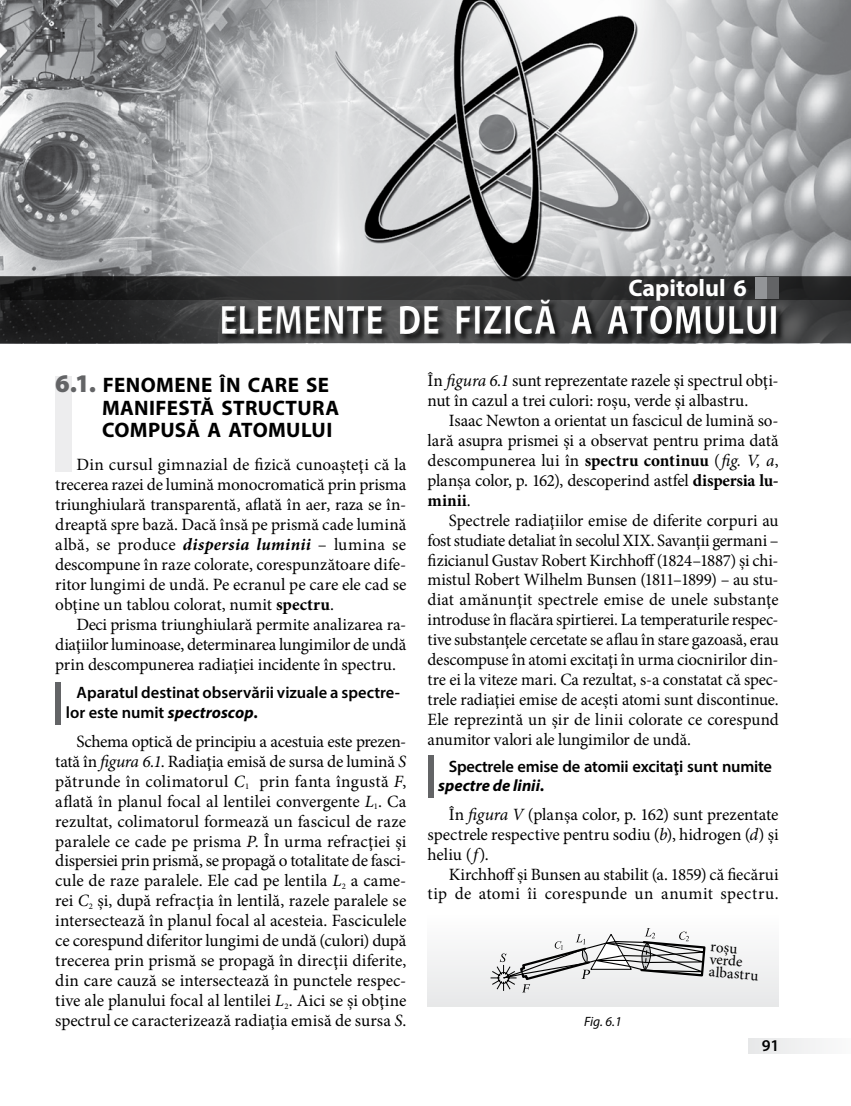
<style>
.page{position:relative;width:851px;height:1106px;background:#fff}
.page>*{position:absolute;margin:0;border:0;box-sizing:border-box;transform-origin:0 0}
.t1{font:700 41.25px "Myriad Pro";letter-spacing:.02em;color:#fff;scale:.82 1}
.t2{font:700 24px "Myriad Pro";color:#fff}
.t3{font:700 21px/22.5px "Myriad Pro";letter-spacing:.015em;color:#000}
.t4{font:17.25px/20px "Minion Pro";letter-spacing:-.005em;color:#000;text-align:justify}
.t5{font:600 16.5px/20px "Myriad Pro";letter-spacing:-.005em;color:#000}
.t6{font:15px/12.5px "Minion Pro";color:#000}
.t7{font:italic 13.5px "Myriad Pro";color:#000}
.s1{font-weight:900;font-size:25.5px;color:#636466}
.s2{font-weight:700;font-style:italic}
.s3{font-weight:700}
.s4{font-style:italic}
</style>
<div class="page">
<div style="left:748px;top:1038px;width:102px;height:15px;background:#f0f1f1"></div>
<img style="left:0;top:0;width:850px;height:276px">
<svg style="left:0;top:276px;width:850px;height:67px;background:#2e2f30"></svg>
<svg style="left:0;top:277px;width:850px;height:23px;background:#282929"></svg>
<div style="left:755px;top:277px;width:23px;height:22px;background:#636466"></div>
<div style="left:755px;top:277px;width:11px;height:22px;background:#939598"></div>
<div style="left:55px;top:376px;width:17px;height:95px;background:#ededee"></div>
<div style="left:221px;top:299px;width:564px;height:44px;background:#000;opacity:.75"></div>
<div style="left:220px;top:298px;width:557px;height:36px;background:#323233"></div>
<div style="left:220px;top:299px;width:557px;height:36px;background:#000;opacity:.75"></div>
<div style="left:55px;top:682px;width:6px;height:42px;background:#636466"></div>
<div style="left:427px;top:755px;width:6px;height:42px;background:#636466"></div>
<div style="left:427px;top:911px;width:351px;height:95px;background:#f3f4f4"></div>
<svg style="left:490px;top:928px;width:216px;height:64px"></svg>
<h2 class="t2" style="left:628px;top:272px;width:120px">CAPITOLUL 6</h2>
<h1 class="t1" style="left:219px;top:293px;width:683px">ELEMENTE DE FIZICĂ A ATOMULUI</h1>
<p class="t3" style="left:102px;top:373px;width:238px;text-indent:-47px"><span class="s1">6.1.</span> FENOMENE ÎN CARE SE<br>MANIFESTĂ STRUCTURA<br>COMPUSĂ A ATOMULUI</p>
<p class="t4" style="left:55px;top:455px;width:352px;text-indent:21px">Din cursul gimnazial de fizică cunoaşteţi că la trecerea razei de lumină monocromatică prin prisma triunghiulară transparentă, aflată în aer, raza se în&shy;dreaptă spre bază. Dacă însă pe prismă cade lumină albă, se produce <span class="s2">dispersia luminii</span> – lumina se descompune în raze colorate, corespunzătoare dife&shy;ritor lungimi de undă. Pe ecranul pe care ele cad se obţine un tablou colorat, numit <span class="s3">spectru</span>.</p>
<p class="t4" style="left:55px;top:614px;width:352px;text-indent:21px">Deci prisma triunghiulară permite analizarea ra&shy;diaţiilor luminoase, determinarea lungimilor de undă prin descompunerea radiaţiei incidente în spectru.</p>
<p class="t5" style="left:66px;top:682px;width:335px;text-indent:11px">Aparatul destinat observării vizuale a spectre&shy;lor este numit <span class="s2">spectroscop</span><span class="s3">.</span></p>
<p class="t4" style="left:55px;top:731px;width:352px;text-indent:21px">Schema optică de principiu a acestuia este prezen&shy;tată în <span class="s4">figura 6.1</span>. Radiaţia emisă de sursa de lumină <span class="s4">S </span>pătrunde în colimatorul <span class="s4">C</span><sub>1</sub> prin fanta îngustă <span class="s4">F</span>, aflată în planul focal al lentilei convergente <span class="s4">L</span><sub>1</sub>. Ca rezultat, colimatorul formează un fascicul de raze paralele ce cade pe prisma <span class="s4">P</span>. În urma refracţiei şi dispersiei prin prismă, se propagă o totalitate de fasci&shy;cule de raze paralele. Ele cad pe lentila <span class="s4">L</span><sub>2</sub> a came&shy;rei <span class="s4">C</span><sub>2</sub> şi, după refracţia în lentilă, razele paralele se intersectează în planul focal al acesteia. Fasciculele ce corespund diferitor lungimi de undă (culori) după trecerea prin prismă se propagă în direcţii diferite, din care cauză se intersectează în punctele respec&shy;tive ale planului focal al lentilei <span class="s4">L</span><sub>2</sub>. Aici se şi obţine spectrul ce caracterizează radiaţia emisă de sursa <span class="s4">S</span>.</p>
<p class="t4" style="left:427px;top:370px;width:350px">În <span class="s4">figura 6.1</span> sunt reprezentate razele şi spectrul obţi&shy;nut în cazul a trei culori: roşu, verde şi albastru.</p>
<p class="t4" style="left:427px;top:410px;width:352px;text-indent:21px">Isaac Newton a orientat un fascicul de lumină so&shy;lară asupra prismei şi a observat pentru prima dată descompunerea lui în <span class="s3">spectru continuu</span> (<span class="s4">fig. V, a</span>, planșa color, p. 162), descoperind astfel <span class="s3">dispersia lu&shy;minii</span>.</p>
<p class="t4" style="left:427px;top:510px;width:352px;text-indent:21px">Spectrele radiaţiilor emise de diferite corpuri au fost studiate detaliat în secolul XIX. Savanţii germani – fizicianul Gustav Robert Kirchhoff (1824–1887) şi chi&shy;mistul Robert Wilhelm Bunsen (1811–1899) – au stu&shy;diat amănunţit spectrele emise de unele substanţe introduse în flacăra spirtierei. La temperaturile respec&shy;tive substanţele cercetate se aflau în stare gazoasă, erau descompuse în atomi excitaţi în urma ciocnirilor din&shy;tre ei la viteze mari. Ca rezultat, s-a constatat că spec&shy;trele radiaţiei emise de aceşti atomi sunt discontinue.<br>Ele reprezintă un şir de linii colorate ce corespund anumitor valori ale lungimilor de undă.</p>
<p class="t5" style="left:438px;top:757px;width:335px;line-height:18.8px;text-indent:11px">Spectrele emise de atomii excitaţi sunt numite <span class="s2">spectre de linii</span><span class="s3">.</span></p>
<p class="t4" style="left:427px;top:804px;width:352px;text-indent:21px">În <span class="s4">figura V</span> (planșa color, p. 162) sunt prezentate spectrele respective pentru sodiu (<span class="s4">b</span>), hidrogen (<span class="s4">d</span>) şi heliu (<span class="s4">f</span>).</p>
<p class="t4" style="left:427px;top:864px;width:352px;text-align:right">Kirchhoff şi Bunsen au stabilit (a. 1859) că fiecărui tip de atomi îi corespunde un anumit spectru.</p>
<p class="t7" style="left:584px;top:1012px;width:39px">Fig. 6.1</p>
<p class="t6" style="left:711px;top:940px;width:52px;rotate:5deg">roșu verde albastru</p>
<p class="t5" style="left:761px;top:1035px;width:19px">91</p>
</div>
